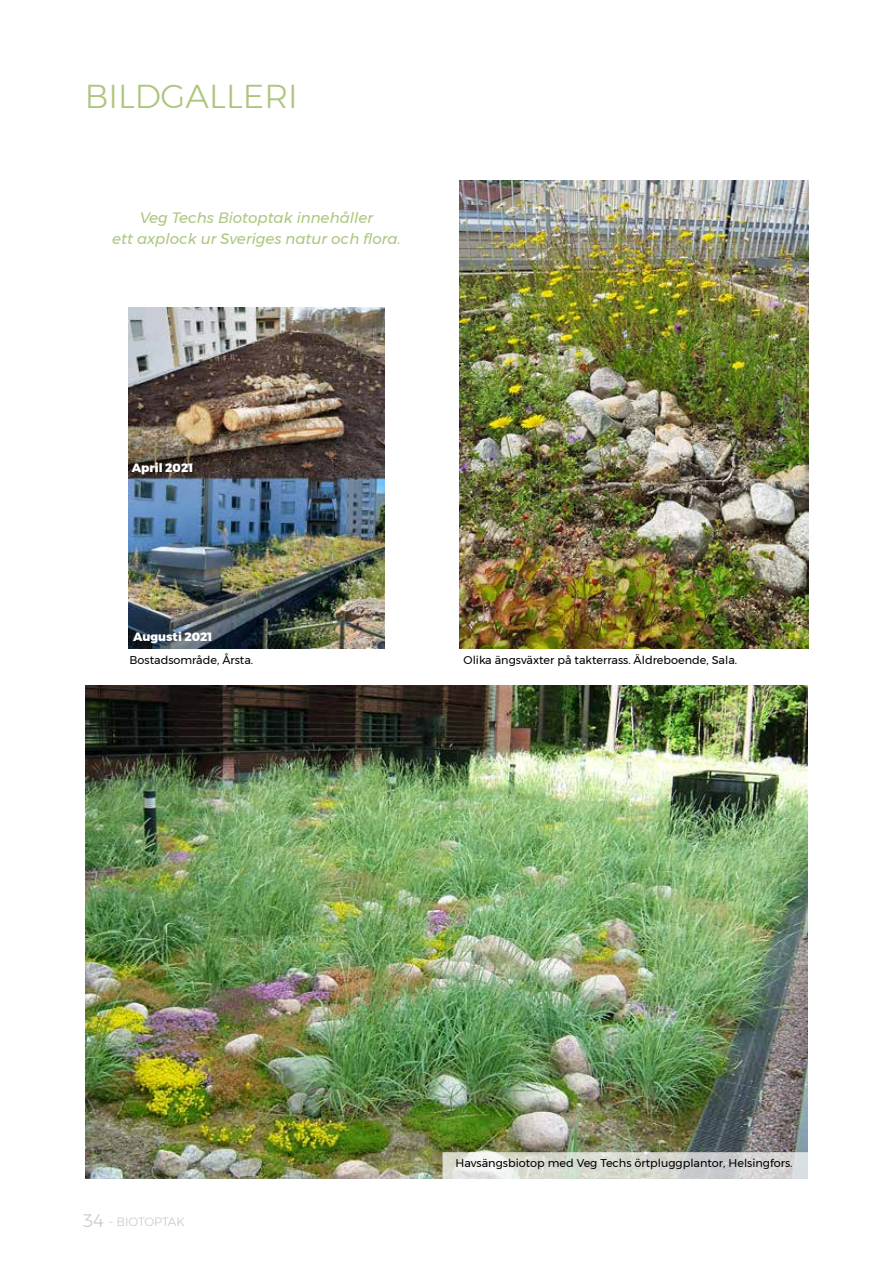
<style>
.page{position:relative;width:893px;height:1263px;background:#fff}
.page>*{position:absolute;margin:0;border:0;box-sizing:border-box;transform-origin:0 0}
.t1{font:300 33px "Montserrat";color:#acc67f}
.t2{font:italic 15px/21px "Montserrat";color:#acc67f;text-align:center}
.t3{font:800 12px "Montserrat";color:#fff}
.t4{font:300 12px "Montserrat";color:#c4c9c7}
.t5{font:11.25px "Montserrat";color:#000}
.s1{font-size:18px}
</style>
<div class="page">
<img style="left:85px;top:685px;width:723px;height:494px">
<svg style="left:443px;top:1152px;width:365px;height:27px;background:#d7d9d4"></svg>
<img style="left:459px;top:180px;width:349px;height:468px">
<img style="left:129px;top:308px;width:255px;height:340px">
<h1 class="t1" style="left:85px;top:71px;width:215px">BILDGALLERI</h1>
<h2 class="t2" style="left:112px;top:207px;width:290px">Veg Techs Biotoptak innehåller<br>ett axplock ur Sveriges natur och flora.</h2>
<p class="t3" style="left:132px;top:458px;width:63px">April 2021</p>
<p class="t3" style="left:133px;top:627px;width:81px">Augusti 2021</p>
<p class="t5" style="left:130px;top:651px;width:125px">Bostadsområde, Årsta.</p>
<p class="t5" style="left:464px;top:651px;width:275px">Olika ängsväxter på takterrass. Äldreboende, Sala.</p>
<p class="t4" style="left:83px;top:1212px;width:103px"><span class="s1">34</span> - BIOTOPTAK</p>
<p class="t5" style="left:456px;top:1155px;width:338px">Havsängsbiotop med Veg Techs örtpluggplantor, Helsingfors.</p>
</div>
